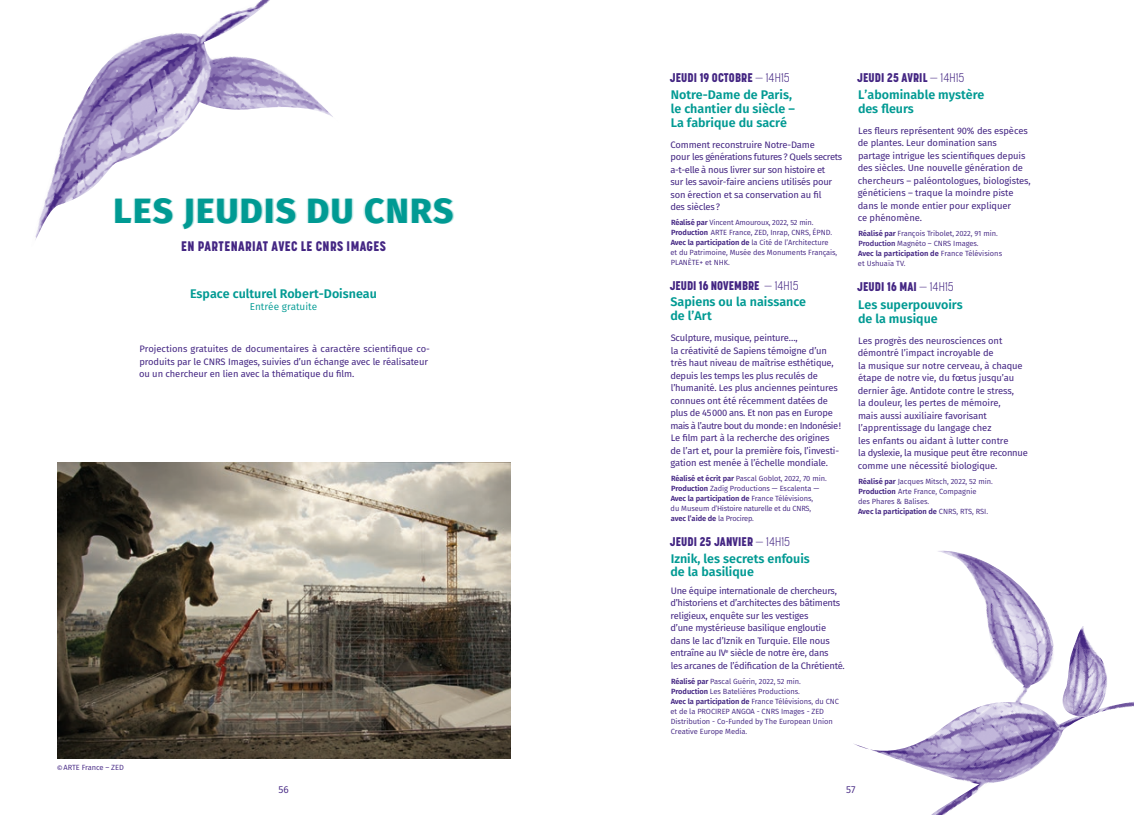
<style>
.page{position:relative;width:1134px;height:815px;background:#fff}
.page>*{position:absolute;margin:0;border:0;box-sizing:border-box;transform-origin:0 0}
.t1{font:800 35px "Fira Sans";letter-spacing:.04em;color:#009a93}
.t2{font:800 13.75px "Korolev Condensed";letter-spacing:.03em;color:#442683}
.t3{font:600 12.5px/13.8px "Fira Sans";color:#009a93}
.t4{font:800 12.5px "Korolev Condensed";letter-spacing:.01em;color:#442683}
.t5{font:10px "Fira Sans";color:#009a93}
.t6{font:10px "Fira Sans";color:#442683}
.t7{font:9.38px/12.5px "Fira Sans";letter-spacing:-.02em;color:#442683}
.t8{font:7.5px/10px "Fira Sans";letter-spacing:-.01em;color:#442683}
.s1{font-weight:300}
.s2{font-weight:600}
.s3{font-weight:500}
</style>
<div class="page">
<img style="left:35px;top:0;width:298px;height:240px">
<svg style="left:853px;top:550px;width:281px;height:265px"></svg>
<img style="left:1054px;top:626px;width:59px;height:93px">
<img style="left:57px;top:463px;width:453px;height:295px">
<h1 class="t1" style="left:115px;top:186px;width:341px">LES JEUDIS DU CNRS</h1>
<h2 class="t2" style="left:181px;top:237px;width:206px">EN PARTENARIAT AVEC LE CNRS IMAGES</h2>
<h3 class="t3" style="left:190px;top:287px;width:188px">Espace culturel Robert-Doisneau</h3>
<p class="t5" style="left:250px;top:300px;width:69px">Entrée gratuite</p>
<p class="t7" style="left:139px;top:343px;width:292px">Projections gratuites de documentaires à caractère scientifique co&shy;produits par le CNRS Images, suivies d’un échange avec le réalisateur ou un chercheur en lien avec la thématique du film.</p>
<p class="t8" style="left:57px;top:762px;width:69px">©ARTE France – ZED</p>
<h3 class="t4" style="left:670px;top:70px;width:122px">JEUDI 19 OCTOBRE <span class="s1">— 14H15</span></h3>
<h3 class="t3" style="left:671px;top:88px;width:126px">Notre-Dame de Paris, le chantier du siècle –<br>La fabrique du sacré</h3>
<p class="t7" style="left:670px;top:138px;width:173px">Comment reconstruire Notre-Dame<br>pour les générations futures ? Quels secrets a-t-elle à nous livrer sur son histoire et<br>sur les savoir-faire anciens utilisés pour son érection et sa conservation au fil<br>des siècles?</p>
<p class="t8" style="left:670px;top:218px;width:168px"><span class="s2">Réalisé par</span> Vincent Amouroux, 2022, 52 min.<br><span class="s2">Production</span> ARTE France, ZED, Inrap, CNRS, ÉPND.<br><span class="s2">Avec la participation de</span> la Cité de l’Architecture<br>et du Patrimoine, Musée des Monuments Français, PLANÈTE+ et NHK.</p>
<h3 class="t4" style="left:670px;top:278px;width:130px">JEUDI 16 NOVEMBRE <span class="s1">— 14H15</span></h3>
<h3 class="t3" style="left:670px;top:295px;width:137px">Sapiens ou la naissance de l’Art</h3>
<p class="t7" style="left:670px;top:332px;width:172px">Sculpture, musique, peinture…,<br>la créativité de Sapiens témoigne d’un très haut niveau de maîtrise esthétique, depuis les temps les plus reculés de l’humanité. Les plus anciennes peintures connues ont été récemment datées de plus de 45000 ans. Et non pas en Europe mais à l’autre bout du monde: en Indonésie!<br>Le film part à la recherche des origines de l’art et, pour la première fois, l’investi&shy;gation est menée à l’échelle mondiale.</p>
<p class="t8" style="left:671px;top:474px;width:158px"><span class="s2">Réalisé et écrit par</span> Pascal Goblot, 2022, 70 min.<br><span class="s2">Production</span> Zadig Productions — Escalenta — <span class="s2">Avec la participation de</span> France Télévisions,<br>du Museum d’Histoire naturelle et du CNRS, <span class="s2">avec l’aide de</span> la Procirep.</p>
<h3 class="t4" style="left:670px;top:534px;width:122px">JEUDI 25 JANVIER <span class="s1">— 14H15</span></h3>
<h3 class="t3" style="left:670px;top:551px;width:141px">Iznik, les secrets enfouis de la basilique</h3>
<p class="t7" style="left:670px;top:584px;width:176px">Une équipe internationale de chercheurs, d’historiens et d’architectes des bâtiments religieux, enquête sur les vestiges<br>d’une mystérieuse basilique engloutie dans le lac d’Iznik en Turquie. Elle nous entraîne au IV<sup>e</sup> siècle de notre ère, dans<br>les arcanes de l’édification de la Chrétienté.</p>
<p class="t8" style="left:670px;top:676px;width:170px"><span class="s2">Réalisé par</span> Pascal Guérin, 2022, 52 min.<br><span class="s2">Production</span> Les Batelières Productions.<br><span class="s2">Avec la participation de</span> France Télévisions, du CNC et de la PROCIREP ANGOA - CNRS Images - ZED Distribution - Co-Funded by The European Union Creative Europe Media.</p>
<h3 class="t4" style="left:857px;top:70px;width:109px">JEUDI 25 AVRIL <span class="s1">— 14H15</span></h3>
<h3 class="t3" style="left:858px;top:88px;width:128px">L’abominable mystère des fleurs</h3>
<p class="t7" style="left:858px;top:124px;width:175px">Les fleurs représentent 90% des espèces de plantes. Leur domination sans partage intrigue les scientifiques depuis des siècles. Une nouvelle génération de chercheurs – paléontologues, biologistes, généticiens – traque la moindre piste dans le monde entier pour expliquer<br>ce phénomène.</p>
<p class="t8" style="left:858px;top:229px;width:146px"><span class="s2">Réalisé par</span> François Tribolet, 2022, 91 min.<br><span class="s3">Production</span> Magnéto – CNRS Images.<br><span class="s2">Avec la participation de</span> France Télévisions et Ushuaïa TV.</p>
<h3 class="t4" style="left:857px;top:279px;width:98px">JEUDI 16 MAI <span class="s1">— 14H15</span></h3>
<h3 class="t3" style="left:858px;top:297px;width:106px">Les superpouvoirs de la musique</h3>
<p class="t7" style="left:858px;top:334px;width:172px">Les progrès des neurosciences ont démontré l’impact incroyable de<br>la musique sur notre cerveau, à chaque étape de notre vie, du fœtus jusqu’au dernier âge. Antidote contre le stress,<br>la douleur, les pertes de mémoire,<br>mais aussi auxiliaire favorisant l’apprentissage du langage chez<br>les enfants ou aidant à lutter contre<br>la dyslexie, la musique peut être reconnue comme une nécessité biologique.</p>
<p class="t8" style="left:858px;top:476px;width:136px"><span class="s2">Réalisé par</span> Jacques Mitsch, 2022, 52 min.<br><span class="s2">Production</span> Arte France, Compagnie<br>des Phares &amp; Balises.<br><span class="s2">Avec la participation de</span> CNRS, RTS, RSI.</p>
<p class="t6" style="left:278px;top:782px;width:12px">56</p>
<p class="t6" style="left:846px;top:782px;width:11px">57</p>
</div>
